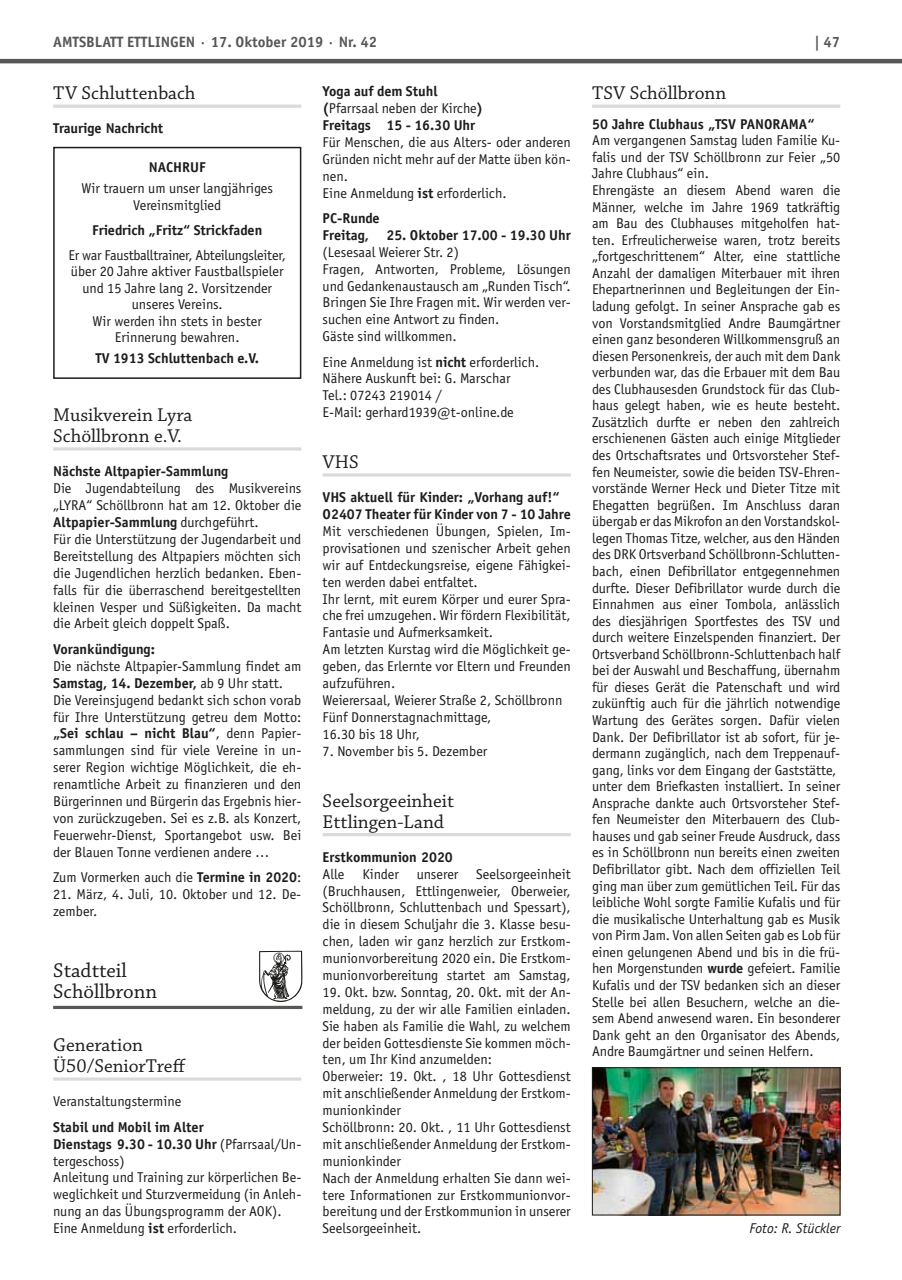
<style>
.page{position:relative;width:902px;height:1280px;background:#fff}
.page>*{position:absolute;margin:0;border:0;box-sizing:border-box;transform-origin:0 0}
.t1{font:21px/21px "Chaparral Pro";color:#1d1d1b}
.t2{font:19.5px/21.5px "Chaparral Pro";color:#1d1d1b}
.t3{font:700 15px "Officina Sans";color:#575756}
.t4{font:14.25px/17px "Officina Sans";letter-spacing:-.005em;color:#1d1d1b}
.t5{font:700 14.25px/17px "Officina Sans";color:#1d1d1b}
.t6{font:italic 14.25px "Officina Sans";color:#1d1d1b}
.s1{font-weight:700}
.s2{font-weight:400}
</style>
<div class="page">
<hr style="left:0;top:59px;width:901px;height:4px;background:#575756">
<hr style="left:53px;top:105px;width:248px;height:3px;background:#dadada">
<hr style="left:53px;top:447px;width:248px;height:3px;background:#dadada">
<hr style="left:53px;top:1077px;width:248px;height:4px;background:#e3e3e3">
<div style="left:53px;top:147px;width:248px;height:232px;border:2px solid #1d1d1b"></div>
<svg style="left:259px;top:951px;width:43px;height:51px"></svg>
<hr style="left:53px;top:1006px;width:249px;height:3px;background:#575756">
<svg style="left:322px;top:473px;width:248px;height:4px"></svg>
<hr style="left:322px;top:833px;width:248px;height:3px;background:#dadada">
<hr style="left:592px;top:105px;width:248px;height:3px;background:#dadada">
<img style="left:594px;top:1069px;width:244px;height:144px">
<div style="left:592px;top:1067px;width:248px;height:148px;border:1px solid #1d1d1b"></div>
<p class="t3" style="left:53px;top:32px;width:325px">Amtsblatt Ettlingen · 17. Oktober 2019 · Nr. 42</p>
<p class="t3" style="left:814px;top:32px;width:28px">| 47</p>
<h2 class="t2" style="left:53px;top:83px;width:144px">TV Schluttenbach</h2>
<p class="t5" style="left:53px;top:120px;width:111px">Traurige Nachricht</p>
<p class="t5" style="left:149px;top:159px;width:58px">NACHRUF</p>
<p class="t4" style="left:81px;top:180px;width:193px;line-height:16.5px;text-align:center">Wir trauern um unser langjähriges<br>Vereinsmitglied</p>
<p class="t5" style="left:92px;top:221px;width:172px">Friedrich „Fritz“ Strickfaden</p>
<p class="t4" style="left:68px;top:247px;width:219px;line-height:16.5px;text-align:center">Er war Faustballtrainer, Abteilungsleiter, über 20 Jahre aktiver Faustballspieler und 15 Jahre lang 2. Vorsitzender unseres Vereins.<br>Wir werden ihn stets in bester<br>Erinnerung bewahren.</p>
<p class="t5" style="left:95px;top:349px;width:165px">TV 1913 Schluttenbach e.V.</p>
<h2 class="t2" style="left:592px;top:83px;width:136px">TSV Schöllbronn</h2>
<p class="t5" style="left:592px;top:115px;width:224px">50 Jahre Clubhaus „TSV PANORAMA“</p>
<p class="t4" style="left:592px;top:132px;width:250px;line-height:16.5px">Am vergangenen Samstag luden Familie Ku&shy;falis und der TSV Schöllbronn zur Feier „50<br>Jahre Clubhaus“ ein.<br>Ehrengäste an diesem Abend waren die Männer, welche im Jahre 1969 tatkräftig am Bau des Clubhauses mitgeholfen hat&shy;ten. Erfreulicherweise waren, trotz bereits „fortgeschrittenem“ Alter, eine stattliche Anzahl der damaligen Miterbauer mit ihren Ehepartnerinnen und Begleitungen der Ein&shy;ladung gefolgt. In seiner Ansprache gab es von Vorstandsmitglied Andre Baumgärtner einen ganz besonderen Willkommensgruß an diesen Personenkreis, der auch mit dem Dank verbunden war, das die Erbauer mit dem Bau des Clubhausesden Grundstock für das Club&shy;haus gelegt haben, wie es heute besteht.<br>Zusätzlich durfte er neben den zahlreich erschienenen Gästen auch einige Mitglieder des Ortschaftsrates und Ortsvorsteher Stef&shy;fen Neumeister, sowie die beiden TSV-Ehren&shy;vorstände Werner Heck und Dieter Titze mit Ehegatten begrüßen. Im Anschluss daran übergab er das Mikrofon an den Vorstandskol&shy;legen Thomas Titze, welcher, aus den Händen des DRK Ortsverband Schöllbronn-Schlutten&shy;bach, einen Defibrillator entgegennehmen durfte. Dieser Defibrillator wurde durch die Einnahmen aus einer Tombola, anlässlich des diesjährigen Sportfestes des TSV und durch weitere Einzelspenden finanziert. Der Ortsverband Schöllbronn-Schluttenbach half bei der Auswahl und Beschaffung, übernahm für dieses Gerät die Patenschaft und wird zukünftig auch für die jährlich notwendige Wartung des Gerätes sorgen. Dafür vielen Dank. Der Defibrillator ist ab sofort, für je&shy;dermann zugänglich, nach dem Treppenauf&shy;gang, links vor dem Eingang der Gaststätte, unter dem Briefkasten installiert. In seiner Ansprache dankte auch Ortsvorsteher Stef&shy;fen Neumeister den Miterbauern des Club&shy;hauses und gab seiner Freude Ausdruck, dass es in Schöllbronn nun bereits einen zweiten Defibrillator gibt. Nach dem offiziellen Teil ging man über zum gemütlichen Teil. Für das leibliche Wohl sorgte Familie Kufalis und für die musikalische Unterhaltung gab es Musik von Pirm Jam. Von allen Seiten gab es Lob für einen gelungenen Abend und bis in die frü&shy;hen Morgenstunden <span class="s1">wurde</span> gefeiert. Familie Kufalis und der TSV bedanken sich an dieser Stelle bei allen Besuchern, welche an die&shy;sem Abend anwesend waren. Ein besonderer Dank geht an den Organisator des Abends, Andre Baumgärtner und seinen Helfern.</p>
<p class="t5" style="left:322px;top:83px;width:162px">Yoga auf dem Stuhl (<span class="s2">Pfarrsaal neben der Kirche</span>)<br>Freitags 15 - 16.30 Uhr</p>
<p class="t4" style="left:322px;top:134px;width:250px">Für Menschen, die aus Alters- oder anderen<br>Gründen nicht mehr auf der Matte üben kön&shy;nen.<br>Eine Anmeldung <span class="s1">ist</span> erforderlich.</p>
<p class="t5" style="left:322px;top:209px;width:250px">PC-Runde<br>Freitag, 25. Oktober 17.00 - 19.30 Uhr</p>
<p class="t4" style="left:322px;top:243px;width:250px">(Lesesaal Weierer Str. 2)<br>Fragen, Antworten, Probleme, Lösungen und Gedankenaustausch am „Runden Tisch“.<br>Bringen Sie Ihre Fragen mit. Wir werden ver&shy;suchen eine Antwort zu finden.<br>Gäste sind willkommen.</p>
<p class="t4" style="left:322px;top:353px;width:218px">Eine Anmeldung ist <span class="s1">nicht</span> erforderlich.<br>Nähere Auskunft bei: G. Marschar<br>Tel.: 07243 219014 /<br>E-Mail: gerhard1939@t-online.de</p>
<h2 class="t2" style="left:322px;top:452px;width:38px">VHS</h2>
<p class="t5" style="left:322px;top:489px;width:250px">VHS aktuell für Kinder: „Vorhang auf!“<br>O2407 Theater für Kinder von 7 - 10 Jahre</p>
<p class="t4" style="left:322px;top:523px;width:250px">Mit verschiedenen Übungen, Spielen, Im&shy;provisationen und szenischer Arbeit gehen wir auf Entdeckungsreise, eigene Fähigkei&shy;ten werden dabei entfaltet.<br>Ihr lernt, mit eurem Körper und eurer Spra&shy;che frei umzugehen. Wir fördern Flexibilität, Fantasie und Aufmerksamkeit.<br>Am letzten Kurstag wird die Möglichkeit ge&shy;geben, das Erlernte vor Eltern und Freunden aufzuführen.<br>Weierersaal, Weierer Straße 2, Schöllbronn Fünf Donnerstagnachmittage,<br>16.30 bis 18 Uhr,</p>
<p class="t4" style="left:322px;top:742px;width:166px">7. November bis 5. Dezember</p>
<h2 class="t2" style="left:322px;top:790px;width:133px">Seelsorgeeinheit<br>Ettlingen-Land</h2>
<p class="t5" style="left:322px;top:848px;width:132px">Erstkommunion 2020</p>
<p class="t4" style="left:322px;top:865px;width:23px">Alle</p>
<p class="t4" style="left:362px;top:865px;width:97px">Kinder unserer</p>
<h2 class="t2" style="left:53px;top:405px;width:141px">Musikverein Lyra<br>Schöllbronn e.V.</h2>
<p class="t5" style="left:53px;top:463px;width:177px">N ächste Altpapier-Sammlung</p>
<p class="t4" style="left:53px;top:480px;width:250px">Die Jugendabteilung des Musikvereins „LYRA“ Schöllbronn hat am 12. Oktober die <span class="s1">Altpapier-Sammlung</span> durchgeführt.<br>Für die Unterstützung der Jugendarbeit und Bereitstellung des Altpapiers möchten sich die Jugendlichen herzlich bedanken. Eben&shy;falls für die überraschend bereitgestellten kleinen Vesper und Süßigkeiten. Da macht die Arbeit gleich doppelt Spaß.</p>
<p class="t5" style="left:53px;top:640px;width:103px">Vorankündigung:</p>
<p class="t4" style="left:53px;top:657px;width:250px">Die nächste Altpapier-Sammlung findet am <span class="s1">Samstag, 14. Dezember,</span> ab 9 Uhr statt.<br>Die Vereinsjugend bedankt sich schon vorab für Ihre Unterstützung getreu dem Motto: <span class="s1">„Sei schlau – nicht Blau“</span>, denn Papier&shy;sammlungen sind für viele Vereine in un&shy;serer Region wichtige Möglichkeit, die eh&shy;renamtliche Arbeit zu finanzieren und den Bürgerinnen und Bürgerin das Ergebnis hier&shy;von zurückzugeben. Sei es z.B. als Konzert, Feuerwehr-Dienst, Sportangebot usw. Bei der Blauen Tonne verdienen andere …</p>
<p class="t4" style="left:53px;top:869px;width:250px">Zum Vormerken auch die <span class="s1">Termine in 2020</span>:</p>
<p class="t4" style="left:53px;top:886px;width:248px">21. März, 4. Juli, 10. Oktober und 12. De&shy;zember.</p>
<p class="t4" style="left:322px;top:865px;width:250px;text-align:justify;text-indent:154px">Seelsorgeeinheit (Bruchhausen, Ettlingenweier, Oberweier, Schöllbronn, Schluttenbach und Spessart), die in diesem Schuljahr die 3. Klasse besu&shy;chen, laden wir ganz herzlich zur Erstkom&shy;munionvorbereitung 2020 ein. Die Erstkom&shy;munionvorbereitung startet am Samstag,</p>
<p class="t4" style="left:322px;top:984px;width:250px">19. Okt. bzw. Sonntag, 20. Okt. mit der An&shy;meldung, zu der wir alle Familien einladen.<br>Sie haben als Familie die Wahl, zu welchem der beiden Gottesdienste Sie kommen möch&shy;ten, um Ihr Kind anzumelden:<br>Oberweier: 19. Okt. , 18 Uhr Gottesdienst mit anschließender Anmeldung der Erstkom&shy;munionkinder<br>Schöllbronn: 20. Okt. , 11 Uhr Gottesdienst mit anschließender Anmeldung der Erstkom&shy;munionkinder<br>Nach der Anmeldung erhalten Sie dann wei&shy;tere Informationen zur Erstkommunionvor&shy;bereitung und der Erstkommunion in unserer Seelsorgeeinheit.</p>
<h1 class="t1" style="left:53px;top:961px;width:105px">Stadtteil<br>Schöllbronn</h1>
<h2 class="t2" style="left:53px;top:1035px;width:134px">Generation<br>Ü50/SeniorTreff</h2>
<p class="t4" style="left:53px;top:1093px;width:130px">Veranstaltungstermine</p>
<p class="t4" style="left:53px;top:1118px;width:250px"><span class="s1">Stabil und Mobil im Alter<br>Dienstags 9.30 - 10.30 Uhr</span> (Pfarrsaal/Un&shy;tergeschoss)<br>Anleitung und Training zur körperlichen Be&shy;weglichkeit und Sturzvermeidung (in Anleh&shy;nung an das Übungsprogramm der AOK).<br>Eine Anmeldung <span class="s1">ist</span> erforderlich.</p>
<p class="t6" style="left:749px;top:1220px;width:92px">Foto: R. Stückler</p>
</div>
